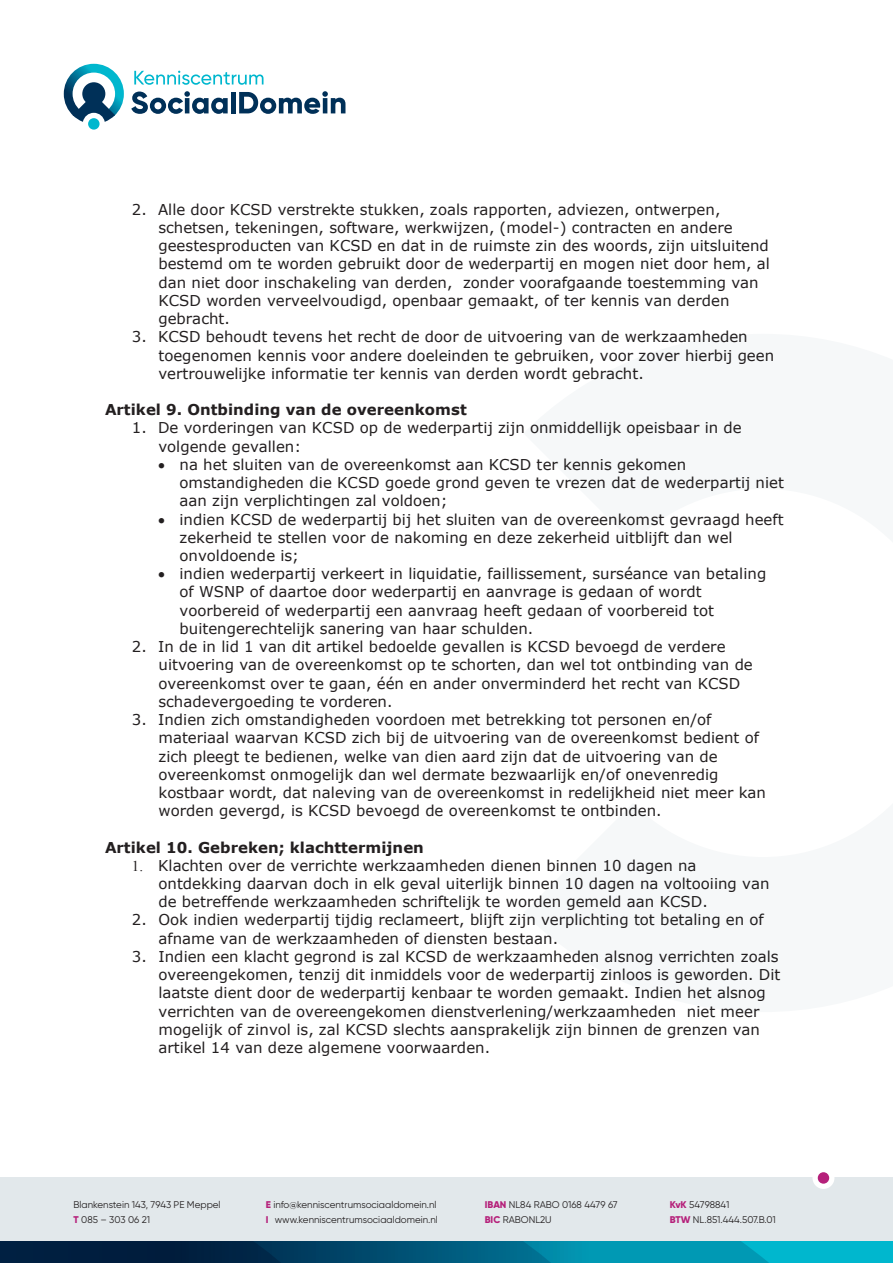
<style>
.page{position:relative;width:893px;height:1263px;background:#fff}
.page>*{position:absolute;margin:0;border:0;box-sizing:border-box;transform-origin:0 0}
.t1{font:15px/18.3px "Verdana";color:#231f20}
.t2{font:700 15px "Verdana";color:#231f20}
.t3{font:12px "Verdana";letter-spacing:-.005em;color:#231f20}
.t4{font:9.75px "Gilroy";color:#231f20}
.s1{font-family:"Times New Roman"}
.s2{font-weight:800;color:#b5207a}
.s3{color:#0070c0}
</style>
<div class="page">
<div style="left:0;top:1178px;width:893px;height:85px;background:#e2e8eb"></div>
<svg style="left:131px;top:91px;width:97px;height:23px"></svg>
<div style="left:231px;top:92px;width:5px;height:21px;background:#003058"></div>
<svg style="left:239px;top:91px;width:106px;height:23px"></svg>
<svg style="left:134px;top:71px;width:129px;height:14px"></svg>
<div style="left:88px;top:118px;width:12px;height:12px;background:#00b7ce;border-radius:50%"></div>
<svg style="left:64px;top:64px;width:60px;height:58px"></svg>
<div style="left:812px;top:1167px;width:22px;height:22px;background:#fff;border-radius:50%"></div>
<div style="left:818px;top:1172px;width:11px;height:12px;background:#b5207a;border-radius:50%"></div>
<svg style="left:0;top:1242px;width:893px;height:21px;background:#006381"></svg>
<p class="t1" style="left:158px;top:200px;width:613px;text-indent:-27px">2. Alle door KCSD verstrekte stukken, zoals rapporten, adviezen, ontwerpen, schetsen, tekeningen, software, werkwijzen, (model-) contracten en andere geestesproducten van KCSD en dat in de ruimste zin des woords, zijn uitsluitend bestemd om te worden gebruikt door de wederpartij en mogen niet door hem, al dan niet door inschakeling van derden, zonder voorafgaande toestemming van KCSD worden verveelvoudigd, openbaar gemaakt, of ter kennis van derden gebracht.</p>
<p class="t1" style="left:158px;top:327px;width:617px;text-indent:-27px">3. KCSD behoudt tevens het recht de door de uitvoering van de werkzaamheden toegenomen kennis voor andere doeleinden te gebruiken, voor zover hierbij geen vertrouwelijke informatie ter kennis van derden wordt gebracht.</p>
<p class="t2" style="left:105px;top:399px;width:363px">Artikel 9. Ontbinding van de overeenkomst</p>
<p class="t1" style="left:158px;top:419px;width:585px;text-indent:-27px">1. De vorderingen van KCSD op de wederpartij zijn onmiddellijk opeisbaar in de volgende gevallen:</p>
<p class="t1" style="left:180px;top:455px;width:606px;text-indent:-21px">• na het sluiten van de overeenkomst aan KCSD ter kennis gekomen omstandigheden die KCSD goede grond geven te vrezen dat de wederpartij niet aan zijn verplichtingen zal voldoen;</p>
<p class="t1" style="left:180px;top:510px;width:606px;text-indent:-21px">• indien KCSD de wederpartij bij het sluiten van de overeenkomst gevraagd heeft zekerheid te stellen voor de nakoming en deze zekerheid uitblijft dan wel onvoldoende is;</p>
<p class="t1" style="left:180px;top:564px;width:588px;text-indent:-21px">• indien wederpartij verkeert in liquidatie, faillissement, surséance van betaling of WSNP of daartoe door wederpartij en aanvrage is gedaan of wordt voorbereid of wederpartij een aanvraag heeft gedaan of voorbereid tot buitengerechtelijk sanering van haar schulden.</p>
<p class="t1" style="left:158px;top:637px;width:596px;text-indent:-27px">2. In de in lid 1 van dit artikel bedoelde gevallen is KCSD bevoegd de verdere uitvoering van de overeenkomst op te schorten, dan wel tot ontbinding van de overeenkomst over te gaan, één en ander onverminderd het recht van KCSD schadevergoeding te vorderen.</p>
<p class="t1" style="left:158px;top:710px;width:609px;text-indent:-27px">3. Indien zich omstandigheden voordoen met betrekking tot personen en/of materiaal waarvan KCSD zich bij de uitvoering van de overeenkomst bedient of zich pleegt te bedienen, welke van dien aard zijn dat de uitvoering van de overeenkomst onmogelijk dan wel dermate bezwaarlijk en/of onevenredig kostbaar wordt, dat naleving van de overeenkomst in redelijkheid niet meer kan worden gevergd, is KCSD bevoegd de overeenkomst te ontbinden.</p>
<p class="t2" style="left:105px;top:836px;width:320px">Artikel 10. Gebreken; klachttermijnen</p>
<p class="t1" style="left:158px;top:856px;width:612px;text-indent:-27px"><span class="s1">1.</span> Klachten over de verrichte werkzaamheden dienen binnen 10 dagen na ontdekking daarvan doch in elk geval uiterlijk binnen 10 dagen na voltooiing van de betreffende werkzaamheden schriftelijk te worden gemeld aan KCSD.</p>
<p class="t1" style="left:158px;top:911px;width:607px;text-indent:-27px">2. Ook indien wederpartij tijdig reclameert, blijft zijn verplichting tot betaling en of afname van de werkzaamheden of diensten bestaan.</p>
<p class="t1" style="left:158px;top:947px;width:623px;text-indent:-27px">3. Indien een klacht gegrond is zal KCSD de werkzaamheden alsnog verrichten zoals overeengekomen, tenzij dit inmiddels voor de wederpartij zinloos is geworden. Dit laatste dient door de wederpartij kenbaar te worden gemaakt. Indien het alsnog verrichten van de overeengekomen dienstverlening/werkzaamheden niet meer mogelijk of zinvol is, zal KCSD slechts aansprakelijk zijn binnen de grenzen van artikel 14 van deze algemene voorwaarden.</p>
<p class="t4" style="left:74px;top:1199px;width:149px">Blankenstein 143, 7943 PE Meppel</p>
<p class="t4" style="left:74px;top:1214px;width:78px"><span class="s2">T</span> 085 – 303 06 21</p>
<p class="t4" style="left:266px;top:1199px;width:172px"><span class="s2">E</span> info@kenniscentrumsociaaldomein.nl</p>
<p class="t4" style="left:266px;top:1214px;width:174px"><span class="s2">I</span> www.kenniscentrumsociaaldomein.nl</p>
<p class="t4" style="left:485px;top:1199px;width:134px"><span class="s2">IBAN</span> NL84 RABO 0168 4479 67</p>
<p class="t4" style="left:485px;top:1214px;width:68px"><span class="s2">BIC</span> RABONL2U</p>
<p class="t4" style="left:670px;top:1199px;width:61px"><span class="s2">KvK</span> 54798841</p>
<p class="t4" style="left:670px;top:1214px;width:108px"><span class="s2">BTW</span> NL.851.444.507.B.01</p>
<p class="t3" style="left:164px;top:1198px;width:563px">Blankenstein 143, 7943 PE Meppel <span class="s3">•</span> 085 - 303 06 21 <span class="s3">•</span> info@kenniscentrumsociaaldomein.nl</p>
</div>
